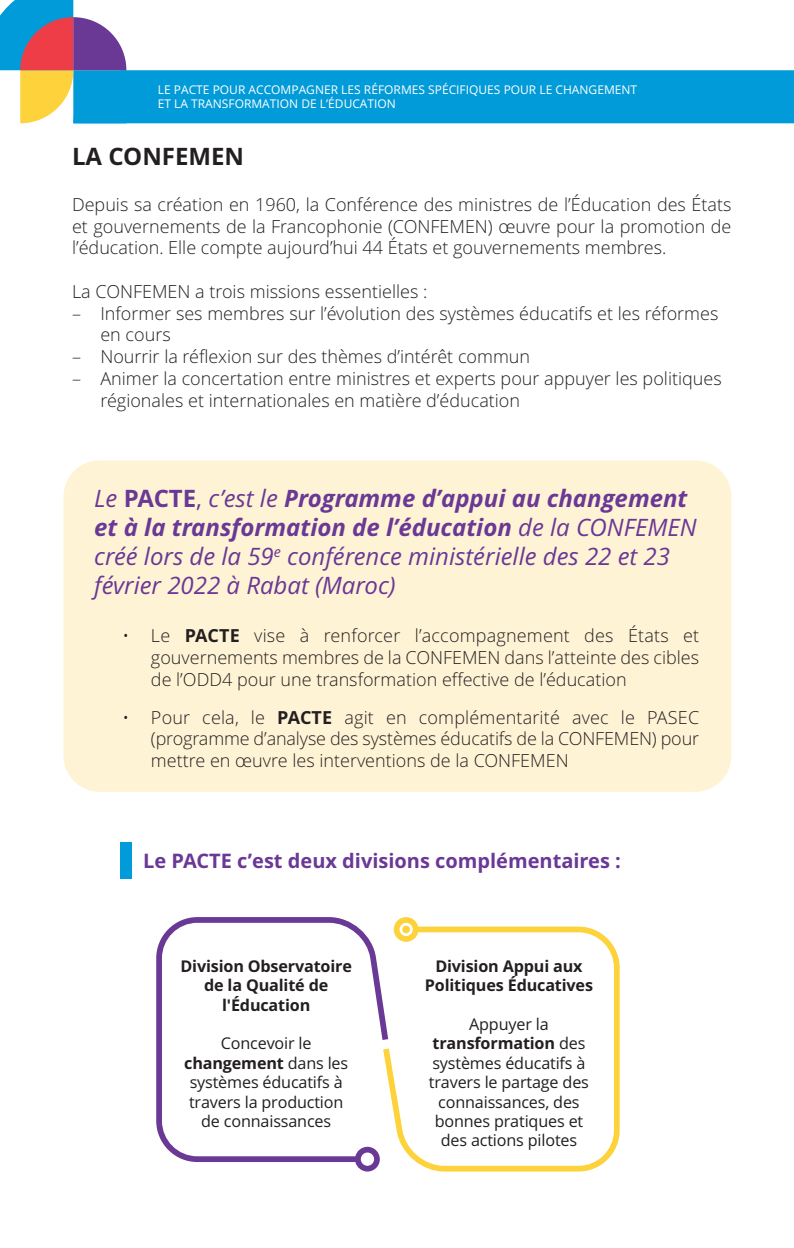
<style>
.page{position:relative;width:794px;height:1248px;background:#fff}
.page>*{position:absolute;margin:0;border:0;box-sizing:border-box;transform-origin:0 0}
.t1{font:italic 24px/29px "Open Sans";color:#6a3895}
.t2{font:700 24px "Open Sans";color:#231f20}
.t3{font:700 20px "Open Sans";color:#6a3895}
.t4{font:300 18px/21.8px "Open Sans";color:#231f20;text-align:justify}
.t5{font:16.2px/19.4px "Open Sans";letter-spacing:-.01em;color:#231f20;text-align:center}
.t6{font:700 16.2px/19.4px "Open Sans";letter-spacing:-.01em;color:#231f20;text-align:center}
.t7{font:12px/14.4px "Open Sans";color:#fff}
.s1{font-weight:700;font-style:normal}
.s2{font-style:normal}
.s3{font-weight:700}
</style>
<div class="page">
<div style="left:73px;top:70px;width:721px;height:53px;background:#009bd8"></div>
<svg style="left:0;top:0;width:126px;height:123px"></svg>
<div style="left:64px;top:460px;width:667px;height:331px;background:#fff3d5;border-radius:36px"></div>
<svg style="left:156px;top:917px;width:227px;height:254px"></svg>
<svg style="left:383px;top:917px;width:236px;height:254px"></svg>
<div style="left:402px;top:925px;width:8px;height:8px;background:#fdd23a;border-radius:50%"></div>
<div style="left:120px;top:842px;width:12px;height:36px;background:#009bd8"></div>
<p class="t7" style="left:158px;top:82px;width:481px">LE PACTE POUR ACCOMPAGNER LES RÉFORMES SPÉCIFIQUES POUR LE CHANGEMENT<br>ET LA TRANSFORMATION DE L’ÉDUCATION</p>
<h1 class="t2" style="left:72px;top:142px;width:173px">LA CONFEMEN</h1>
<p class="t4" style="left:72px;top:195px;width:661px">Depuis sa création en 1960, la Conférence des ministres de l’Éducation des États et gouvernements de la Francophonie (CONFEMEN) œuvre pour la promotion de l’éducation. Elle compte aujourd’hui 44 États et gouvernements membres.</p>
<p class="t4" style="left:72px;top:282px;width:357px">La CONFEMEN a trois missions essentielles :</p>
<p class="t4" style="left:100px;top:304px;width:619px;text-indent:-28px">– Informer ses membres sur l’évolution des systèmes éducatifs et les réformes en cours</p>
<p class="t4" style="left:72px;top:347px;width:459px">– Nourrir la réflexion sur des thèmes d’intérêt commun</p>
<p class="t4" style="left:100px;top:369px;width:623px;text-indent:-28px">– Animer la concertation entre ministres et experts pour appuyer les politiques régionales et internationales en matière d’éducation</p>
<h1 class="t1" style="left:94px;top:484px;width:604px">Le <span class="s1">PACTE</span><span class="s2">,</span> c’est le <span class="s3">Programme d’appui au changement et à la transformation de l’éducation</span> de la CONFEMEN créé lors de la 59<sup>e</sup> conférence ministérielle des 22 et 23 février 2022 à Rabat (Maroc)</h1>
<p class="t4" style="left:151px;top:626px;width:550px;text-indent:-28px">• Le <span class="s3">PACTE</span> vise à renforcer l’accompagnement des États et gouvernements membres de la CONFEMEN dans l’atteinte des cibles de l’ODD4 pour une transformation effective de l’éducation</p>
<p class="t4" style="left:151px;top:708px;width:550px;text-indent:-28px">• Pour cela, le <span class="s3">PACTE</span> agit en complémentarité avec le PASEC (programme d’analyse des systèmes éducatifs de la CONFEMEN) pour mettre en œuvre les interventions de la CONFEMEN</p>
<p class="t3" style="left:143px;top:849px;width:479px">Le PACTE c’est deux divisions complémentaires :</p>
<p class="t6" style="left:180px;top:957px;width:173px">Division Observatoire de la Qualité de l'Éducation</p>
<p class="t5" style="left:184px;top:1035px;width:166px">Concevoir le <span class="s3">changement</span> dans les systèmes éducatifs à travers la production de connaissances</p>
<p class="t6" style="left:425px;top:957px;width:170px">Division Appui aux<br>Politiques Éducatives</p>
<p class="t5" style="left:429px;top:1015px;width:161px">Appuyer la <span class="s3">transformation</span> des systèmes éducatifs à travers le partage des connaissances, des bonnes pratiques et des actions pilotes</p>
</div>
